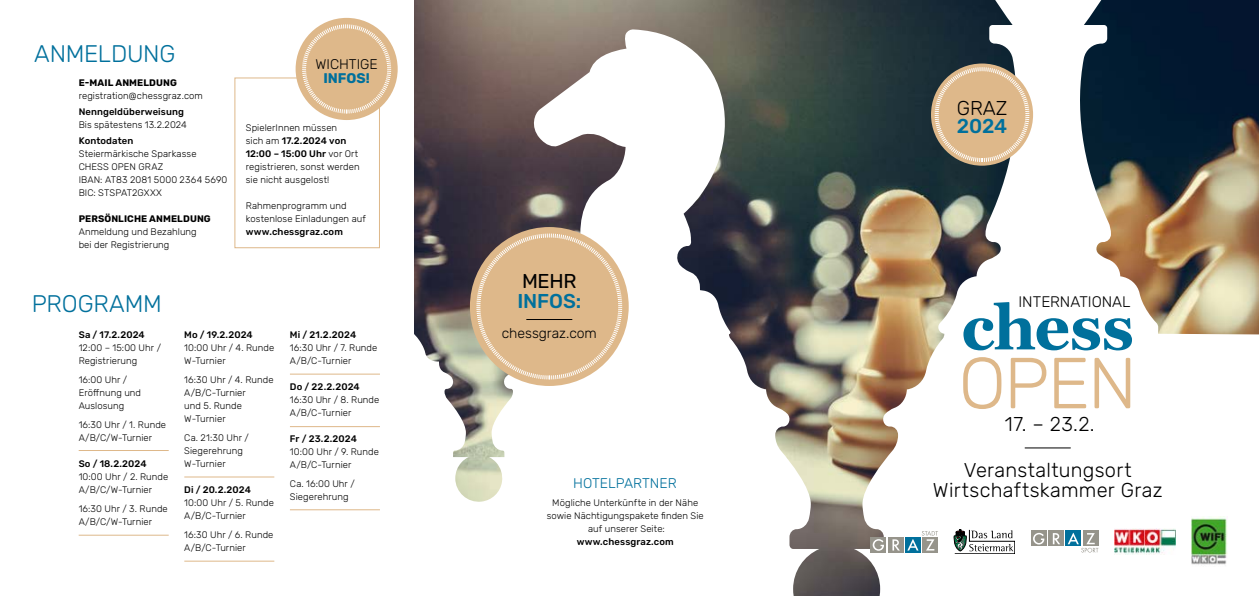
<style>
.page{position:relative;width:1259px;height:596px;background:#fff}
.page>*{position:absolute;margin:0;border:0;box-sizing:border-box;transform-origin:0 0}
.t1{font:300 72px "Rubik";color:#deb88a}
.t2{font:700 62.5px "Georgia";letter-spacing:-.01em;color:#00709c}
.t3{font:300 24px "Rubik";letter-spacing:-.01em;color:#00709c}
.t4{font:300 20px/20px "Rubik";letter-spacing:.015em;color:#000;text-align:center}
.t5{font:500 20px "Rubik";letter-spacing:-.005em;color:#00709c}
.t6{font:20px "Rubik";color:#000}
.t7{font:300 15.3px "Rubik";color:#000}
.t8{font:300 14px "Rubik";letter-spacing:-.005em;color:#000}
.t9{font:300 14px "Rubik";color:#00709c}
.t10{font:700 14px "Rubik";letter-spacing:-.005em;color:#00709c}
.t11{font:300 9.5px/13px "Rubik";letter-spacing:.005em;color:#000}
.t12{font:500 9.5px "Rubik";letter-spacing:.01em;color:#000}
.t13{font:700 9.5px "Rubik";letter-spacing:.01em;color:#000}
.s1{font-weight:500}
</style>
<div class="page">
<div style="left:1031px;top:530px;width:15px;height:15px;background:#96948b"></div>
<div style="left:1048px;top:530px;width:15px;height:15px;background:#96948b"></div>
<div style="left:1065px;top:530px;width:16px;height:15px;background:#00709c"></div>
<div style="left:1082px;top:530px;width:16px;height:15px;background:#96948b"></div>
<svg style="left:1033px;top:533px;width:11px;height:11px"></svg>
<svg style="left:1052px;top:533px;width:8px;height:11px"></svg>
<svg style="left:1067px;top:532px;width:31px;height:20px"></svg>
<img style="left:414px;top:0;width:845px;height:503px">
<div style="left:234px;top:77px;width:146px;height:171px;border:1px solid #deb88a"></div>
<div style="left:296px;top:18px;width:102px;height:102px;background:#deb88a;border-radius:50%"></div>
<svg style="left:301px;top:24px;width:91px;height:90px"></svg>
<hr style="left:79px;top:449px;width:90px;height:1px;background:#deb88a">
<hr style="left:290px;top:373px;width:90px;height:1px;background:#deb88a">
<hr style="left:290px;top:426px;width:90px;height:1px;background:#deb88a">
<hr style="left:184px;top:476px;width:90px;height:1px;background:#deb88a">
<hr style="left:184px;top:560px;width:90px;height:1px;background:#deb88a">
<hr style="left:290px;top:509px;width:90px;height:1px;background:#deb88a">
<hr style="left:79px;top:534px;width:90px;height:1px;background:#deb88a">
<div style="left:470px;top:227px;width:159px;height:159px;background:#deb88a;border-radius:50%"></div>
<svg style="left:476px;top:233px;width:147px;height:147px"></svg>
<hr style="left:526px;top:319px;width:46px;height:1px;background:#000">
<div style="left:931px;top:63px;width:102px;height:102px;background:#deb88a;border-radius:50%"></div>
<svg style="left:934px;top:66px;width:96px;height:97px"></svg>
<hr style="left:1025px;top:447px;width:45px;height:1px;background:#000">
<svg style="left:954px;top:529px;width:61px;height:24px"></svg>
<img style="left:1114px;top:528px;width:61px;height:26px">
<div style="left:870px;top:536px;width:16px;height:16px;background:#96948b"></div>
<div style="left:888px;top:536px;width:15px;height:16px;background:#96948b"></div>
<svg style="left:905px;top:537px;width:15px;height:15px"></svg>
<svg style="left:922px;top:550px;width:16px;height:2px"></svg>
<svg style="left:872px;top:539px;width:12px;height:11px"></svg>
<svg style="left:892px;top:539px;width:8px;height:11px"></svg>
<svg style="left:907px;top:531px;width:31px;height:19px"></svg>
<img style="left:1191px;top:516px;width:36px;height:49px">
<h3 class="t3" style="left:34px;top:40px;width:143px">ANMELDUNG</h3>
<p class="t13" style="left:79px;top:78px;width:100px">E-MAIL ANMELDUNG</p>
<p class="t11" style="left:79px;top:90px;width:126px">registration@chessgraz.com</p>
<p class="t12" style="left:79px;top:107px;width:107px">Nenngeldüberweisung</p>
<p class="t11" style="left:79px;top:119px;width:110px">Bis spätestens 13.2.2024</p>
<p class="t12" style="left:79px;top:135px;width:56px">Kontodaten</p>
<p class="t11" style="left:79px;top:147px;width:150px">Steiermärkische Sparkasse<br>CHESS OPEN GRAZ<br>IBAN: AT83 2081 5000 2364 5690<br>BIC: STSPAT2GXXX</p>
<p class="t13" style="left:79px;top:213px;width:134px">PERSÖNLICHE ANMELDUNG</p>
<p class="t11" style="left:79px;top:225px;width:120px">Anmeldung und Bezahlung bei der Registrierung</p>
<h3 class="t3" style="left:32px;top:290px;width:132px">PROGRAMM</h3>
<h3 class="t8" style="left:316px;top:56px;width:63px">WICHTIGE</h3>
<h3 class="t10" style="left:323px;top:70px;width:48px">INFOS!</h3>
<p class="t11" style="left:246px;top:121px;width:115px">SpielerInnen müssen<br>sich am <span class="s1">17.2.2024 von<br>12:00 – 15:00 Uhr</span> vor Ort registrieren, sonst werden sie nicht ausgelost!</p>
<p class="t11" style="left:246px;top:199px;width:122px">Rahmenprogramm und kostenlose Einladungen auf</p>
<p class="t12" style="left:246px;top:226px;width:99px">www.chessgraz.com</p>
<p class="t12" style="left:79px;top:329px;width:68px">Sa / 17.2.2024</p>
<p class="t11" style="left:79px;top:341px;width:84px">12:00 – 15:00 Uhr /<br>Registrierung</p>
<p class="t11" style="left:79px;top:373px;width:64px">16:00 Uhr /<br>Eröffnung und<br>Auslosung</p>
<p class="t11" style="left:79px;top:418px;width:89px">16:30 Uhr / 1. Runde<br>A/B/C/W-Turnier</p>
<p class="t12" style="left:79px;top:458px;width:69px">So / 18.2.2024</p>
<p class="t11" style="left:79px;top:470px;width:91px">10:00 Uhr / 2. Runde<br>A/B/C/W-Turnier</p>
<p class="t11" style="left:79px;top:502px;width:91px">16:30 Uhr / 3. Runde<br>A/B/C/W-Turnier</p>
<p class="t12" style="left:184px;top:329px;width:70px">Mo / 19.2.2024</p>
<p class="t11" style="left:184px;top:341px;width:91px">10:00 Uhr / 4. Runde<br>W-Turnier</p>
<p class="t11" style="left:184px;top:373px;width:91px">16:30 Uhr / 4. Runde<br>A/B/C-Turnier<br>und 5. Runde<br>W-Turnier</p>
<p class="t11" style="left:184px;top:431px;width:66px">Ca. 21:30 Uhr /<br>Siegerehrung<br>W-Turnier</p>
<p class="t12" style="left:184px;top:484px;width:68px">Di / 20.2.2024</p>
<p class="t11" style="left:184px;top:496px;width:91px">10:00 Uhr / 5. Runde<br>A/B/C-Turnier</p>
<p class="t11" style="left:184px;top:528px;width:91px">16:30 Uhr / 6. Runde<br>A/B/C-Turnier</p>
<p class="t12" style="left:290px;top:329px;width:68px">Mi / 21.2.2024</p>
<p class="t11" style="left:290px;top:341px;width:89px">16:30 Uhr / 7. Runde<br>A/B/C-Turnier</p>
<p class="t12" style="left:290px;top:381px;width:71px">Do / 22.2.2024</p>
<p class="t11" style="left:290px;top:393px;width:91px">16:30 Uhr / 8. Runde<br>A/B/C-Turnier</p>
<p class="t12" style="left:290px;top:433px;width:69px">Fr / 23.2.2024</p>
<p class="t11" style="left:290px;top:445px;width:90px">10:00 Uhr / 9. Runde<br>A/B/C-Turnier</p>
<p class="t11" style="left:290px;top:477px;width:66px">Ca. 16:00 Uhr /<br>Siegerehrung</p>
<h3 class="t6" style="left:522px;top:269px;width:56px">MEHR</h3>
<h3 class="t5" style="left:517px;top:289px;width:65px">INFOS:</h3>
<h3 class="t8" style="left:502px;top:325px;width:97px">chessgraz.com</h3>
<h3 class="t9" style="left:573px;top:475px;width:105px">HOTELPARTNER</h3>
<p class="t11" style="left:547px;top:496px;width:159px;text-align:center">Mögliche Unterkünfte in der Nähe sowie Nächtigungspakete finden Sie auf unserer Seite:</p>
<p class="t12" style="left:577px;top:536px;width:99px">www.chessgraz.com</p>
<h3 class="t4" style="left:956px;top:98px;width:52px">GRAZ</h3>
<h3 class="t5" style="left:957px;top:115px;width:52px">2024</h3>
<h3 class="t7" style="left:1018px;top:293px;width:114px">INTERNATIONAL</h3>
<h2 class="t2" style="left:961px;top:280px;width:174px">chess</h2>
<h1 class="t1" style="left:958px;top:343px;width:180px">OPEN</h1>
<h3 class="t4" style="left:1005px;top:414px;width:91px">17. – 23.2.</h3>
<h3 class="t4" style="left:933px;top:460px;width:231px">Veranstaltungsort<br>Wirtschaftskammer Graz</h3>
</div>
